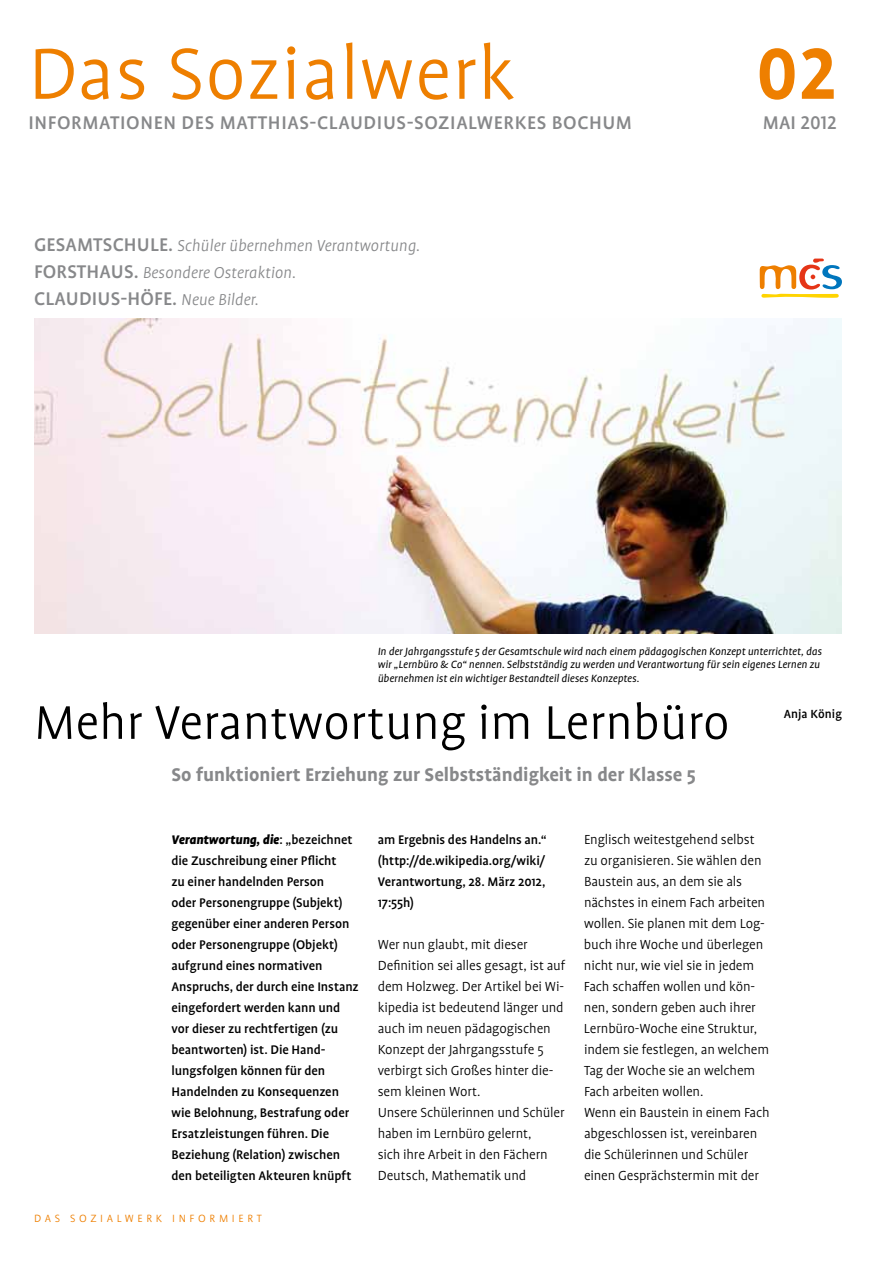
<style>
.page{position:relative;width:893px;height:1263px;background:#fff}
.page>*{position:absolute;margin:0;border:0;box-sizing:border-box;transform-origin:0 0}
.t1{font:300 82.5px "Profile OT";color:#ee7f00}
.t2{font:700 82.5px "Profile OT";color:#ee7f00}
.t3{font:300 54px "Profile OT";color:#000}
.t4{font:500 21px "Profile OT";letter-spacing:.03em;color:#87888a}
.t5{font:700 21px "Profile OT";color:#87888a}
.t6{font:500 21px "Profile OT";letter-spacing:.01em;color:#87888a}
.t7{font:italic 300 18px/27px "Profile OT";color:#87888a}
.t8{font:300 15px/21px "Profile OT";letter-spacing:-.01em;color:#000}
.t9{font:500 14.25px/21px "Profile OT";letter-spacing:-.005em;color:#000}
.t10{font:500 13.5px "Profile OT";color:#000}
.t11{font:italic 12px/13.5px "Profile OT";letter-spacing:-.005em;color:#000}
.t12{font:300 12px "Profile OT";letter-spacing:.31em;color:#ee7f00}
.s1{font-weight:500;font-style:normal;font-size:21px}
.s2{font-weight:300;font-style:italic;font-size:18px}
.s3{font-weight:900;font-style:italic}
</style>
<div class="page">
<svg style="left:760px;top:259px;width:82px;height:39px"></svg>
<img style="left:34px;top:319px;width:808px;height:315px">
<h1 class="t1" style="left:28px;top:30px;width:488px">Das Sozialwerk</h1>
<h1 class="t2" style="left:756px;top:30px;width:82px">02</h1>
<h3 class="t4" style="left:28px;top:111px;width:605px">Informationen des Matthias-claudius-Sozialwerkes Bochum</h3>
<h3 class="t4" style="left:763px;top:111px;width:9px">MAI</h3>
<h3 class="t4" style="left:800px;top:111px;width:38px">2012</h3>
<p class="t7" style="left:34px;top:233px;width:388px"><span class="s1">Gesamtschule.</span> Schüler übernehmen Verantwortung.<br><span class="s1">Forsthaus.</span> Besondere Osteraktion.</p>
<h3 class="t6" style="left:34px;top:288px;width:226px">claudius-höfe. <span class="s2">Neue Bilder.</span></h3>
<p class="t11" style="left:378px;top:645px;width:446px">In der Jahrgangsstufe 5 der Gesamtschule wird nach einem pädagogischen Konzept unterrichtet, das wir „Lernbüro &amp; Co“ nennen. Selbstständig zu werden und Verantwortung für sein eigenes Lernen zu übernehmen ist ein wichtiger Bestandteil dieses Konzeptes.</p>
<h2 class="t3" style="left:34px;top:694px;width:697px">Mehr Verantwortung im Lernbüro</h2>
<h3 class="t5" style="left:171px;top:763px;width:526px">So funktioniert Erziehung zur Selbstständigkeit in der Klasse 5</h3>
<p class="t10" style="left:784px;top:707px;width:60px">Anja König</p>
<p class="t9" style="left:171px;top:830px;width:189px"><span class="s3">Verantwortung, die</span>: „bezeichnet die Zuschreibung einer Pflicht<br>zu einer handelnden Person<br>oder Personengruppe (Subjekt) gegenüber einer anderen Person oder Personengruppe (Objekt) aufgrund eines normativen<br>Anspruchs, der durch eine Instanz eingefordert werden kann und vor dieser zu rechtfertigen (zu beantworten) ist. Die Hand&shy;lungsfolgen können für den<br>Handelnden zu Konsequenzen wie Belohnung, Bestrafung oder<br>Ersatzleistungen führen. Die<br>Beziehung (Relation) zwischen den beteiligten Akteuren knüpft</p>
<p class="t12" style="left:34px;top:1212px;width:229px">das Sozialwerk informiert</p>
<p class="t9" style="left:378px;top:830px;width:170px;text-align:justify">am Ergebnis des Handelns an.“ (http://de.wikipedia.org/wiki/ Verantwortung, 28. März 2012, 17:55h)</p>
<p class="t8" style="left:378px;top:934px;width:189px">Wer nun glaubt, mit dieser<br>Definition sei alles gesagt, ist auf dem Holzweg. Der Artikel bei Wi&shy;kipedia ist bedeutend länger und auch im neuen pädagogischen<br>Konzept der Jahrgangsstufe 5 verbirgt sich Großes hinter die&shy;sem kleinen Wort.<br>Unsere Schülerinnen und Schüler haben im Lernbüro gelernt,<br>sich ihre Arbeit in den Fächern<br>Deutsch, Mathematik und</p>
<p class="t8" style="left:584px;top:829px;width:187px">Englisch weitestgehend selbst zu organisieren. Sie wählen den<br>Baustein aus, an dem sie als nächstes in einem Fach arbeiten wollen. Sie planen mit dem Log&shy;buch ihre Woche und überlegen nicht nur, wie viel sie in jedem<br>Fach schaffen wollen und kön&shy;nen, sondern geben auch ihrer<br>Lernbüro-Woche eine Struktur, indem sie festlegen, an welchem<br>Tag der Woche sie an welchem<br>Fach arbeiten wollen.<br>Wenn ein Baustein in einem Fach abgeschlossen ist, vereinbaren die Schülerinnen und Schüler einen Gesprächstermin mit der</p>
</div>
